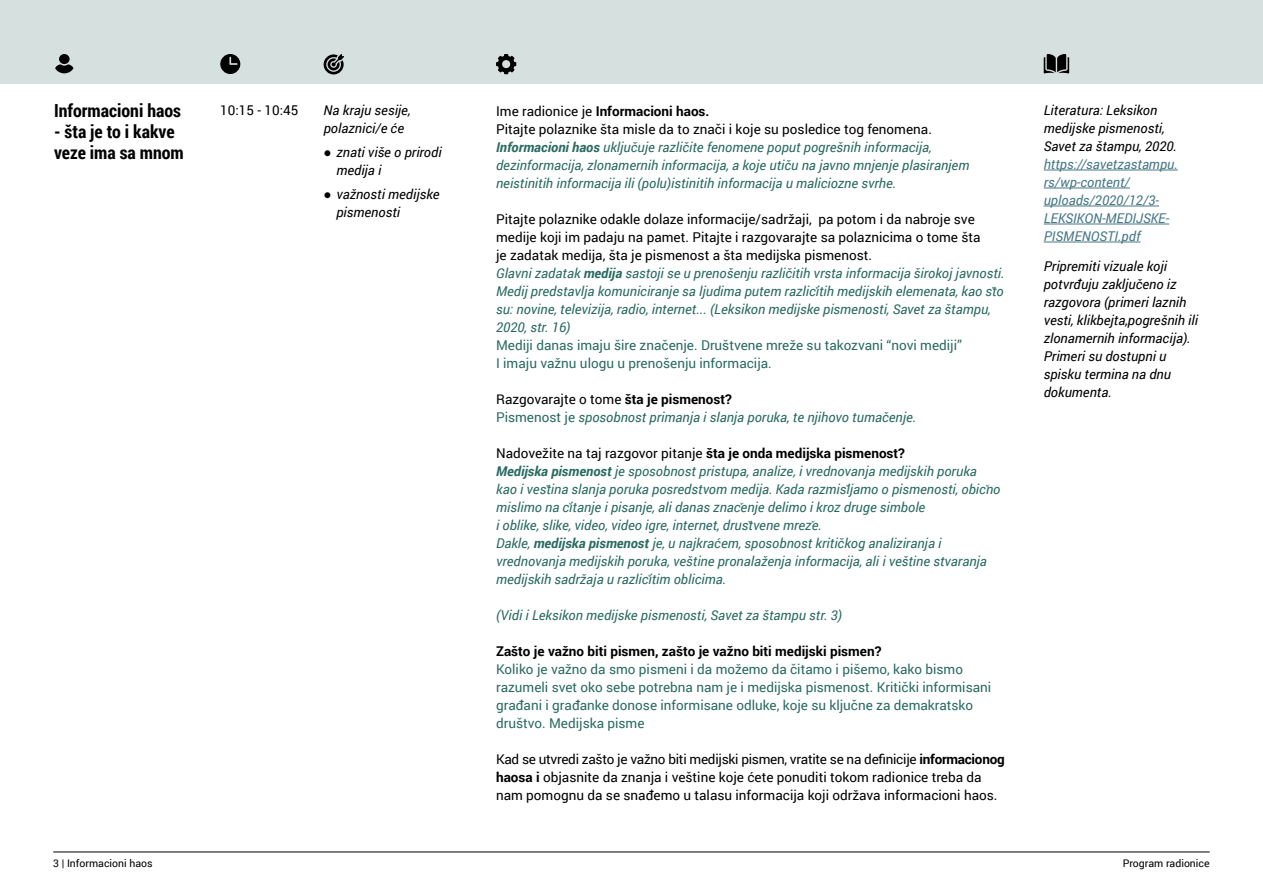
<style>
.page{position:relative;width:1263px;height:893px;background:#fff}
.page>*{position:absolute;margin:0;border:0;box-sizing:border-box;transform-origin:0 0}
.t1{font:700 18px/21px "Roboto Condensed";color:#000}
.t2{font:italic 13.5px/18px "Roboto";color:#296a61}
.t3{font:13.5px/18px "Roboto";color:#296a61}
.t4{font:italic 13.5px/18px "Roboto";color:#000}
.t5{font:13.5px/18px "Roboto";color:#000}
.t6{font:italic 13.5px/18px "Roboto";color:#467886}
.t7{font:700 13.5px "Roboto";color:#000}
.t8{font:10.5px "Roboto";color:#000}
.s1{font-family:"Times New Roman";font-style:normal}
.s2{font-style:normal;color:#000}
.s3{font-weight:700;font-style:normal;color:#000}
.s4{font-weight:700}
.s5{font-family:"Times New Roman"}
.s6{font-style:normal}
</style>
<div class="page">
<hr style="left:53px;top:852px;width:1157px;height:1px;background:#000">
<div style="left:0;top:0;width:1263px;height:83px;background:#d6e0de"></div>
<div style="left:59px;top:54px;width:11px;height:10px;background:#000;border-radius:50%"></div>
<svg style="left:55px;top:64px;width:18px;height:9px"></svg>
<svg style="left:220px;top:54px;width:20px;height:20px"></svg>
<svg style="left:324px;top:54px;width:20px;height:20px"></svg>
<svg style="left:496px;top:54px;width:20px;height:20px"></svg>
<svg style="left:1044px;top:54px;width:25px;height:19px"></svg>
<hr style="left:1044px;top:170px;width:134px;height:1px;background:#467886">
<hr style="left:1044px;top:188px;width:86px;height:1px;background:#467886">
<hr style="left:1044px;top:206px;width:115px;height:1px;background:#467886">
<hr style="left:1044px;top:224px;width:125px;height:1px;background:#467886">
<hr style="left:1044px;top:242px;width:96px;height:1px;background:#467886">
<h1 class="t1" style="left:54px;top:99px;width:128px">Informacioni haos</h1>
<h1 class="t1" style="left:54px;top:120px;width:131px">- šta je to i kakve veze ima sa mnom</h1>
<p class="t5" style="left:220px;top:101px;width:80px">10:15 - 10:45</p>
<p class="t4" style="left:324px;top:101px;width:88px">Na kraju sesije, polaznici/e će</p>
<p class="t4" style="left:336px;top:143px;width:107px;text-indent:-13px"><span class="s1">●</span> znati više o prirodi medija i</p>
<p class="t4" style="left:336px;top:185px;width:105px;text-indent:-13px"><span class="s1">●</span> važnosti medijske pismenosti</p>
<p class="t2" style="left:496px;top:102px;width:475px"><span class="s2">Ime radionice je</span> <span class="s3">Informacioni haos.<br></span><span class="s2">Pitajte polaznike šta misle da to znači i koje su posledice tog fenomena.<br></span><span class="s4">Informacioni haos</span> uključuje različite fenomene poput pogrešnih informacija, dezinformacija, zlonamernih informacija, a koje utiču na javno mnjenje plasiranjem neistinitih informacija ili (polu)istinitih informacija u maliciozne svrhe.</p>
<p class="t2" style="left:496px;top:210px;width:510px"><span class="s2">Pitajte polaznike odakle dolaze informacije/sadržaji, pa potom i da nabroje sve medije koji im padaju na pamet. Pitajte i razgovarajte sa polaznicima o tome šta<br>je zadatak medija, šta je pismenost a šta medijska pismenost.<br></span>Glavni zadatak <span class="s4">medija</span> sastoji se u prenošenju različitih vrsta informacija širokoj javnosti.<br>Medij predstavlja komuniciranje sa ljudima putem razlic<span class="s5">̌</span>itih medijskih elemenata, kao s<span class="s5">̌</span>to su: novine, televizija, radio, internet... (Leksikon medijske pismenosti, Savet za štampu, 2020, str. 16)</p>
<p class="t3" style="left:496px;top:336px;width:467px">Mediji danas imaju šire značenje. Društvene mreže su takozvani “novi mediji”<br>I imaju važnu ulogu u prenošenju informacija.</p>
<p class="t2" style="left:496px;top:390px;width:422px"><span class="s2">Razgovarajte o tome</span> <span class="s3">šta je pismenost?<br></span><span class="s6">Pismenost je</span> sposobnost primanja i slanja poruka, te njihovo tumačenje.</p>
<p class="t2" style="left:496px;top:444px;width:506px"><span class="s2">Nadovežite na taj razgovor pitanje</span> <span class="s3">šta je onda medijska pismenost?<br></span><span class="s4">Medijska pismenost</span> je sposobnost pristupa, analize, i vrednovanja medijskih poruka kao i ves<span class="s5">̌</span>tina slanja poruka posredstvom medija. Kada razmis<span class="s5">̌</span>ljamo o pismenosti, obic<span class="s5">̌</span>no mislimo na c<span class="s5">̌</span>itanje i pisanje, ali danas znac<span class="s5">̌</span>enje delimo i kroz druge simbole<br>i oblike, slike, video, video igre, internet, drus<span class="s5">̌</span>tvene mrez<span class="s5">̌</span>e.<br>Dakle, <span class="s4">medijska pismenost</span> je, u najkraćem, sposobnost kritičkog analiziranja i vrednovanja medijskih poruka, veštine pronalaženja informacija, ali i veštine stvaranja medijskih sadržaja u razlic<span class="s5">̌</span>itim oblicima.</p>
<p class="t2" style="left:496px;top:606px;width:348px">(Vidi i Leksikon medijske pismenosti, Savet za štampu str. 3)</p>
<p class="t7" style="left:496px;top:642px;width:387px">Zašto je važno biti pismen, zašto je važno biti medijski pismen?</p>
<p class="t3" style="left:496px;top:660px;width:497px">Koliko je važno da smo pismeni i da možemo da čitamo i pišemo, kako bismo razumeli svet oko sebe potrebna nam je i medijska pismenost. Kritički informisani građani i građanke donose informisane odluke, koje su ključne za demakratsko društvo. Medijska pisme</p>
<p class="t5" style="left:496px;top:750px;width:510px">Kad se utvredi zašto je važno biti medijski pismen, vratite se na definicije <span class="s4">informacionog haosa i</span> objasnite da znanja i veštine koje ćete ponuditi tokom radionice treba da nam pomognu da se snađemo u talasu informacija koji održava informacioni haos.</p>
<p class="t4" style="left:1044px;top:101px;width:135px">Literatura: Leksikon medijske pismenosti,<br>Savet za štampu, 2020.</p>
<p class="t6" style="left:1044px;top:155px;width:136px">https://savetzastampu. rs/wp-content/ uploads/2020/12/3-<br>LEKSIKON-MEDIJSKE-<br>PISMENOSTI.pdf</p>
<p class="t4" style="left:1044px;top:257px;width:156px">Pripremiti vizuale koji potvrđuju zaključeno iz razgovora (primeri laznih vesti, klikbejta,pogrešnih ili zlonamernih informacija).<br>Primeri su dostupni u spisku termina na dnu dokumenta.</p>
<p class="t8" style="left:53px;top:856px;width:101px">3 | Informacioni haos</p>
<p class="t8" style="left:1123px;top:856px;width:89px">Program radionice</p>
</div>
